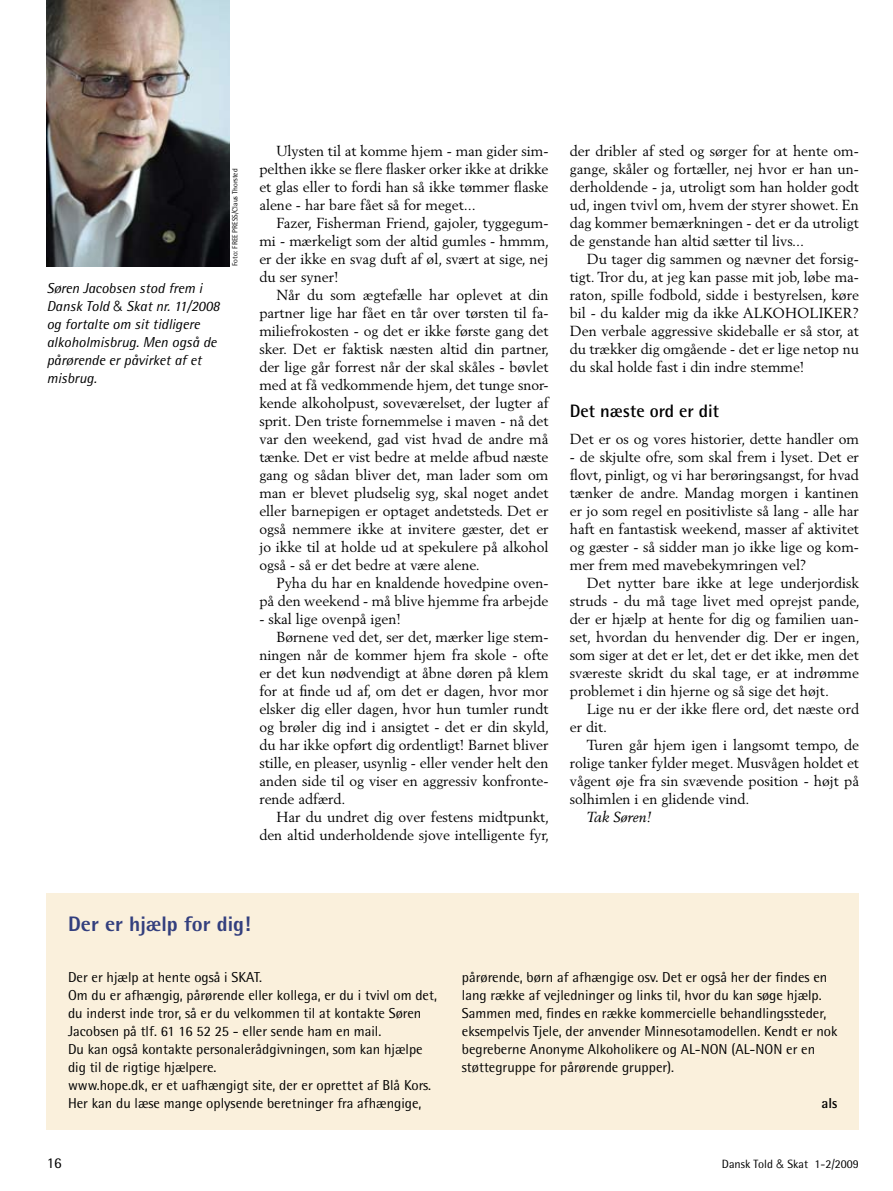
<style>
.page{position:relative;width:893px;height:1191px;background:#fff}
.page>*{position:absolute;margin:0;border:0;box-sizing:border-box;transform-origin:0 0}
.t1{font:800 21px "Rotis Semi Sans";color:#333f7e}
.t2{font:700 18px "Rotis Semi Sans";color:#000}
.t3{font:15px "Rotis Semi Sans";color:#000}
.t4{font:14.4px/18px "Berling";color:#000;text-align:justify}
.t5{font:14.4px/18px "Rotis Semi Sans";color:#000}
.t6{font:italic 14.4px/18px "Rotis Semi Sans";color:#000}
.t7{font:italic 14.4px "Berling";color:#000}
.t8{font:700 14.4px "Rotis Semi Sans";color:#000}
.t9{font:12px "Rotis Semi Sans";color:#000}
.t10{font:7.5px "Rotis Semi Sans";color:#000}
.s1{font-family:"Helvetica";font-weight:300;font-style:normal}
.s2{font-family:"Helvetica";font-weight:300}
</style>
<div class="page">
<div style="left:47px;top:893px;width:812px;height:237px;background:#faf0dc"></div>
<img style="left:47px;top:0;width:183px;height:267px">
<p class="t6" style="left:47px;top:278px;width:175px">Søren Jacobsen stod frem i<br>Dansk Told <span class="s1">&amp;</span> Skat nr. 11/2008 og fortalte om sit tidligere alkoholmisbrug. Men også de pårørende er påvirket af et misbrug.</p>
<p class="t10" style="left:231px;top:266px;width:99px;rotate:-90deg">Foto: FREE PRESS/Claus Thorsted</p>
<p class="t4" style="left:259px;top:141px;width:291px;text-indent:17px">Ulysten til at komme hjem - man gider sim&shy;pelthen ikke se flere flasker orker ikke at drikke et glas eller to fordi han så ikke tømmer flaske alene - har bare fået så for meget...</p>
<p class="t4" style="left:259px;top:213px;width:291px;text-indent:17px">Fazer, Fisherman Friend, gajoler, tyggegum&shy;mi - mærkeligt som der altid gumles - hmmm, er der ikke en svag duft af øl, svært at sige, nej du ser syner!</p>
<p class="t4" style="left:259px;top:285px;width:291px;text-indent:17px">Når du som ægtefælle har oplevet at din partner lige har fået en tår over tørsten til fa&shy;miliefrokosten - og det er ikke første gang det sker. Det er faktisk næsten altid din partner, der lige går forrest når der skal skåles - bøvlet med at få vedkommende hjem, det tunge snor&shy;kende alkoholpust, soveværelset, der lugter af sprit. Den triste fornemmelse i maven - nå det var den weekend, gad vist hvad de andre må tænke. Det er vist bedre at melde afbud næste gang og sådan bliver det, man lader som om man er blevet pludselig syg, skal noget andet eller barnepigen er optaget andetsteds. Det er også nemmere ikke at invitere gæster, det er jo ikke til at holde ud at spekulere på alkohol også - så er det bedre at være alene.</p>
<p class="t4" style="left:259px;top:573px;width:291px;text-align:right">Pyha du har en knaldende hovedpine oven&shy;på den weekend - må blive hjemme fra arbejde</p>
<p class="t4" style="left:259px;top:609px;width:143px">- skal lige ovenpå igen!</p>
<p class="t4" style="left:276px;top:627px;width:274px">Børnene ved det, ser det, mærker lige stem-</p>
<p class="t4" style="left:259px;top:645px;width:291px">ningen når de kommer hjem fra skole - ofte</p>
<p class="t4" style="left:259px;top:663px;width:291px">er det kun nødvendigt at åbne døren på klem</p>
<p class="t4" style="left:259px;top:681px;width:291px">for at finde ud af, om det er dagen, hvor mor</p>
<p class="t4" style="left:259px;top:699px;width:291px">elsker dig eller dagen, hvor hun tumler rundt</p>
<p class="t4" style="left:259px;top:717px;width:291px">og brøler dig ind i ansigtet - det er din skyld,</p>
<p class="t4" style="left:259px;top:735px;width:291px">du har ikke opført dig ordentligt! Barnet bliver</p>
<p class="t4" style="left:259px;top:753px;width:291px">stille, en pleaser, usynlig - eller vender helt den</p>
<p class="t4" style="left:259px;top:771px;width:291px">anden side til og viser en aggressiv konfronte-</p>
<p class="t4" style="left:259px;top:789px;width:88px">rende adfærd.</p>
<p class="t4" style="left:276px;top:807px;width:274px">Har du undret dig over festens midtpunkt,</p>
<p class="t4" style="left:259px;top:825px;width:291px">den altid underholdende sjove intelligente fyr,</p>
<p class="t4" style="left:570px;top:141px;width:291px">der dribler af sted og sørger for at hente om&shy;gange, skåler og fortæller, nej hvor er han un&shy;derholdende - ja, utroligt som han holder godt ud, ingen tvivl om, hvem der styrer showet. En dag kommer bemærkningen - det er da utroligt de genstande han altid sætter til livs...</p>
<p class="t4" style="left:570px;top:249px;width:291px;text-indent:17px">Du tager dig sammen og nævner det forsig&shy;tigt. Tror du, at jeg kan passe mit job, løbe ma&shy;raton, spille fodbold, sidde i bestyrelsen, køre bil - du kalder mig da ikke ALKOHOLIKER?<br>Den verbale aggressive skideballe er så stor, at du trækker dig omgående - det er lige netop nu du skal holde fast i din indre stemme!</p>
<p class="t2" style="left:570px;top:399px;width:151px">Det næste ord er dit</p>
<p class="t4" style="left:570px;top:429px;width:291px">Det er os og vores historier, dette handler om</p>
<p class="t4" style="left:570px;top:447px;width:291px">- de skjulte ofre, som skal frem i lyset. Det er flovt, pinligt, og vi har berøringsangst, for hvad tænker de andre. Mandag morgen i kantinen er jo som regel en positivliste så lang - alle har haft en fantastisk weekend, masser af aktivitet og gæster - så sidder man jo ikke lige og kom&shy;mer frem med mavebekymringen vel?</p>
<p class="t4" style="left:570px;top:573px;width:291px;text-indent:17px">Det nytter bare ikke at lege underjordisk struds - du må tage livet med oprejst pande, der er hjælp at hente for dig og familien uan&shy;set, hvordan du henvender dig. Der er ingen, som siger at det er let, det er det ikke, men det sværeste skridt du skal tage, er at indrømme problemet i din hjerne og så sige det højt.</p>
<p class="t4" style="left:570px;top:699px;width:291px;text-indent:17px">Lige nu er der ikke flere ord, det næste ord er dit.</p>
<p class="t4" style="left:570px;top:735px;width:291px;text-indent:17px">Turen går hjem igen i langsomt tempo, de rolige tanker fylder meget. Musvågen holdet et vågent øje fra sin svævende position - højt på solhimlen i en glidende vind.</p>
<p class="t7" style="left:587px;top:808px;width:66px">Tak Søren!</p>
<h1 class="t1" style="left:68px;top:910px;width:184px">Der er hjælp for dig!</h1>
<p class="t5" style="left:68px;top:968px;width:370px">Der er hjælp at hente også i SKAT.<br>Om du er afhængig, pårørende eller kollega, er du i tvivl om det, du inderst inde tror, så er du velkommen til at kontakte Søren Jacobsen på tlf. 61 16 52 25 - eller sende ham en mail.<br>Du kan også kontakte personalerådgivningen, som kan hjælpe dig til de rigtige hjælpere.<br>www.hope.dk, er et uafhængigt site, der er oprettet af Blå Kors.<br>Her kan du læse mange oplysende beretninger fra afhængige,</p>
<p class="t5" style="left:462px;top:968px;width:377px">pårørende, børn af afhængige osv. Det er også her der findes en lang række af vejledninger og links til, hvor du kan søge hjælp.<br>Sammen med, findes en række kommercielle behandlingssteder, eksempelvis Tjele, der anvender Minnesotamodellen. Kendt er nok begreberne Anonyme Alkoholikere og AL‑NON (AL‑NON er en støttegruppe for pårørende grupper).</p>
<p class="t8" style="left:821px;top:1094px;width:18px">als</p>
<p class="t3" style="left:47px;top:1154px;width:17px">16</p>
<p class="t9" style="left:722px;top:1157px;width:138px">Dansk Told <span class="s2">&amp;</span> Skat 1-2/2009</p>
</div>
